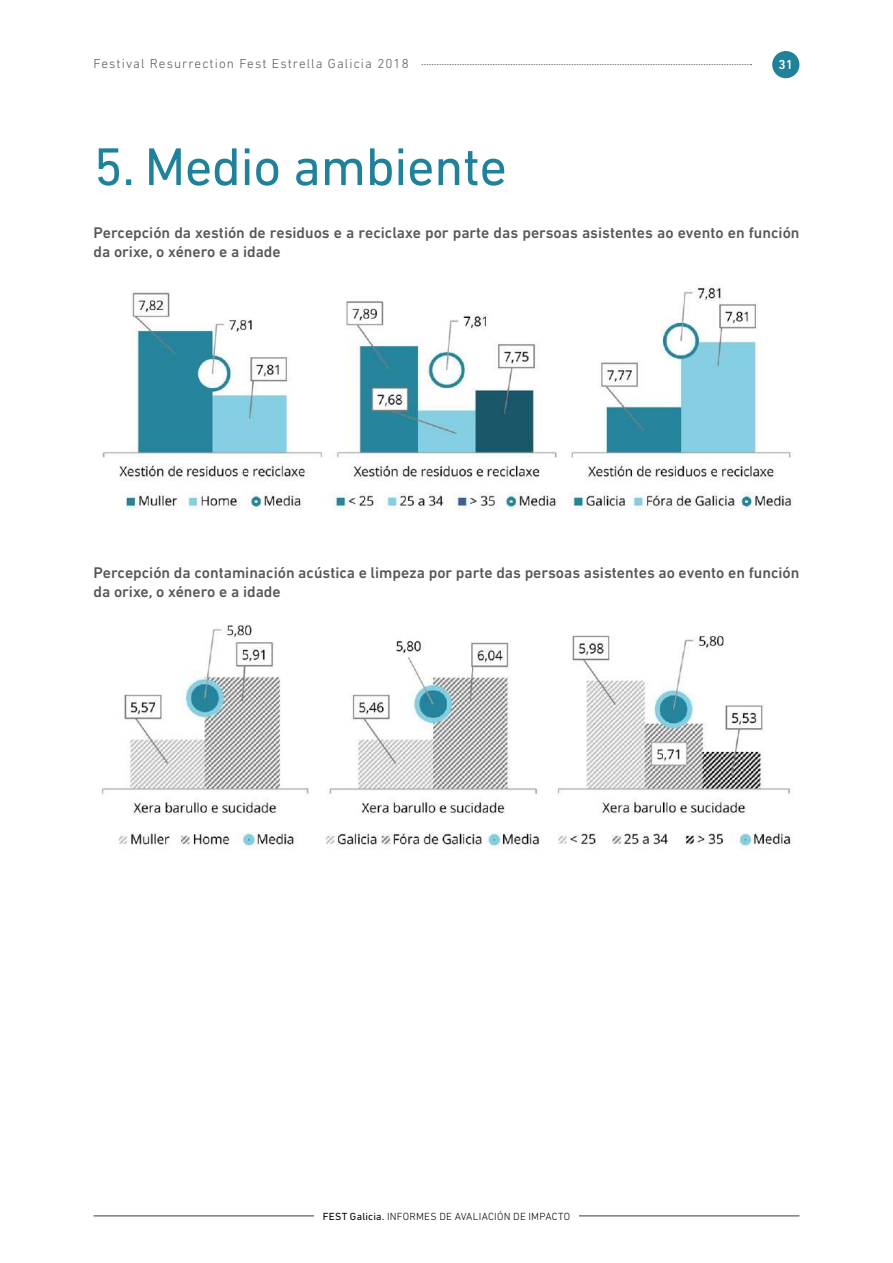
<style>
.page{position:relative;width:893px;height:1263px;background:#fff}
.page>*{position:absolute;margin:0;border:0;box-sizing:border-box;transform-origin:0 0}
.t1{font:54px "DIN Next LT Pro";letter-spacing:-.01em;color:#1f829a}
.t2{font:500 15.75px/18.9px "DIN Next LT Pro";color:#575756}
.t3{font:300 13.2px "DIN Next LT Pro";letter-spacing:.08em;color:#575756}
.t4{font:500 13.2px "DIN Next LT Pro";color:#fff}
.t5{font:300 10.5px "DIN Next LT Pro";letter-spacing:.02em;color:#000}
.s1{font-weight:400}
</style>
<div class="page">
<img style="left:102px;top:285px;width:691px;height:226px">
<img style="left:101px;top:625px;width:692px;height:224px">
<hr style="left:94px;top:1215px;width:705px;height:1px;background:#3a3938">
<div style="left:314px;top:1212px;width:265px;height:8px;background:#fff"></div>
<div style="left:772px;top:51px;width:27px;height:27px;background:#1f829a;border-radius:50%"></div>
<svg style="left:421px;top:64px;width:330px;height:1px"></svg>
<p class="t3" style="left:94px;top:56px;width:317px">Festival Resurrection Fest Estrella Galicia 2018</p>
<p class="t4" style="left:779px;top:57px;width:16px">31</p>
<h1 class="t1" style="left:94px;top:136px;width:415px">5. Medio ambiente</h1>
<p class="t2" style="left:94px;top:223px;width:707px">Percepción da xestión de residuos e a reciclaxe por parte das persoas asistentes ao evento en función da orixe, o xénero e a idade</p>
<p class="t2" style="left:94px;top:563px;width:707px">Percepción da contaminación acústica e limpeza por parte das persoas asistentes ao evento en función da orixe, o xénero e a idade</p>
<p class="t5" style="left:323px;top:1210px;width:249px"><span class="s1">FEST Galicia.</span> INFORMES DE AVALIACIÓN DE IMPACTO</p>
</div>
